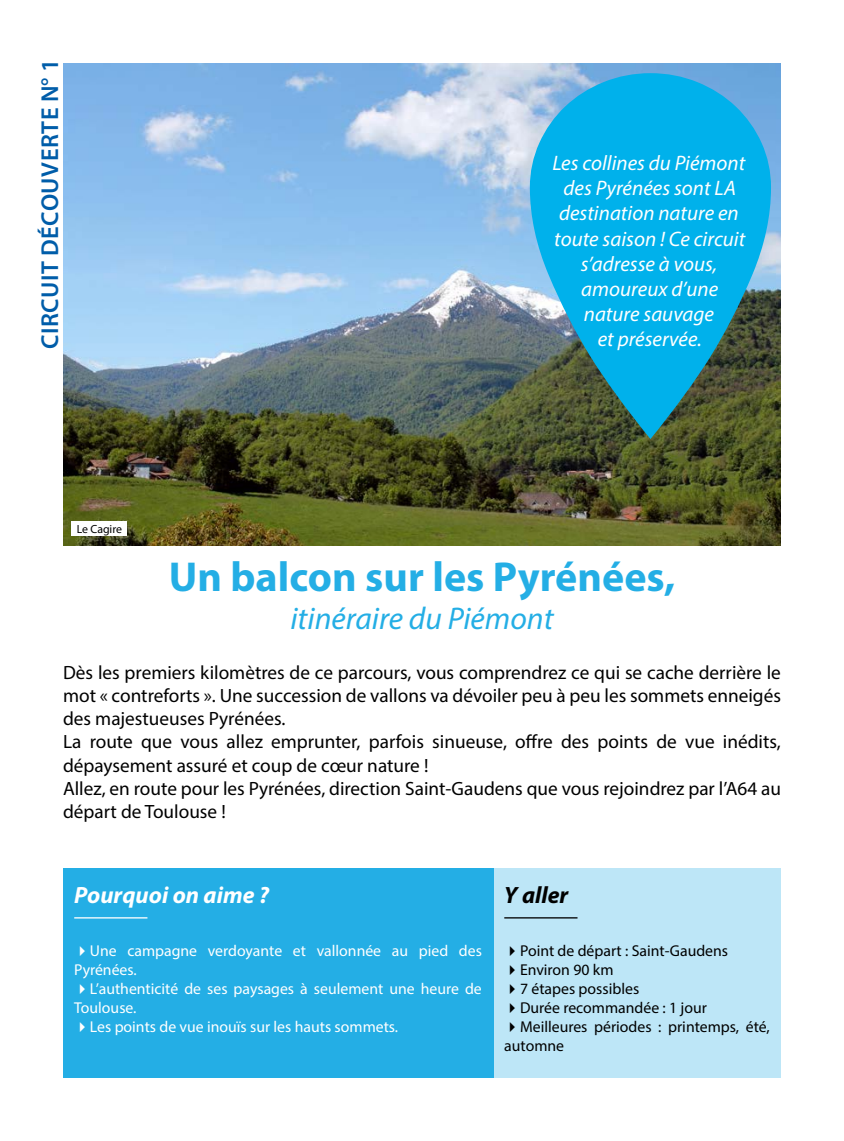
<style>
.page{position:relative;width:844px;height:1141px;background:#fff}
.page>*{position:absolute;margin:0;border:0;box-sizing:border-box;transform-origin:0 0}
.Titre{font:700 42px "Myriad Pro";color:#24aee5}
.Sous-titre{font:italic 31.5px "Myriad Pro";color:#24aee5}
.t1{font:600 24.5px "Myriad Pro";letter-spacing:.02em;color:#005da9}
.t2{font:italic 700 23.62px "Myriad Pro";color:#fff}
.t3{font:italic 700 23.62px "Myriad Pro";color:#000}
.Bulle{font:italic 21px/25.2px "Myriad Pro";color:#fff;text-align:center}
.Texte_page_1{font:19.25px/23.1px "Myriad Pro";color:#000}
.t4{font:15.75px/18.9px "Myriad Pro";color:#fff}
.t5{font:15.75px/18.9px "Myriad Pro";color:#000}
.t6{font:11.9px "Myriad Pro";letter-spacing:-.005em;color:#000}
</style>
<div class="page">
<img style="left:63px;top:63px;width:717px;height:483px">
<div style="left:493px;top:868px;width:287px;height:210px;background:#bde6f7"></div>
<hr style="left:504px;top:917px;width:73px;height:1px;background:#000">
<div style="left:63px;top:868px;width:430px;height:210px;background:#24aee5"></div>
<hr style="left:74px;top:917px;width:73px;height:1px;background:#fff">
<svg style="left:529px;top:73px;width:241px;height:366px;background:#209ec2"></svg>
<div style="left:71px;top:521px;width:56px;height:15px;background:#fff"></div>
<p class="t1" style="left:34px;top:349px;width:291px;rotate:-90deg">CIRCUIT DÉCOUVERTE N° 1</p>
<p class="Bulle" style="left:552px;top:150px;width:194px">Les collines du Piémont des Pyrénées sont LA destination nature en toute saison ! Ce circuit s’adresse à vous, amoureux d’une nature sauvage<br>et préservée.</p>
<p class="t6" style="left:77px;top:521px;width:47px">Le Cagire</p>
<p class="Titre" style="left:169px;top:550px;width:508px">Un balcon sur les Pyrénées,</p>
<p class="Sous-titre" style="left:290px;top:599px;width:264px">itinéraire du Piémont</p>
<p class="Texte_page_1" style="left:63px;top:661px;width:719px;text-align:justify">Dès les premiers kilomètres de ce parcours, vous comprendrez ce qui se cache derrière le mot « contreforts ». Une succession de vallons va dévoiler peu à peu les sommets enneigés des majestueuses Pyrénées.</p>
<p class="Texte_page_1" style="left:63px;top:730px;width:719px">La route que vous allez emprunter, parfois sinueuse, offre des points de vue inédits, dépaysement assuré et coup de cœur nature !</p>
<p class="Texte_page_1" style="left:63px;top:776px;width:719px">Allez, en route pour les Pyrénées, direction Saint-Gaudens que vous rejoindrez par l’A64 au départ de Toulouse !</p>
<p class="t2" style="left:74px;top:879px;width:196px">Pourquoi on aime ?</p>
<p class="t4" style="left:74px;top:941px;width:409px">✔Une campagne verdoyante et vallonnée au pied des<br>Pyrénées.</p>
<p class="t4" style="left:74px;top:979px;width:409px">✔L’authenticité de ses paysages à seulement une heure de<br>Toulouse.</p>
<p class="t4" style="left:74px;top:1017px;width:325px">✔Les points de vue inouïs sur les hauts sommets.</p>
<p class="t3" style="left:504px;top:879px;width:66px">Y aller</p>
<p class="t5" style="left:504px;top:941px;width:225px">✔Point de départ : Saint-Gaudens</p>
<p class="t5" style="left:504px;top:960px;width:111px">✔Environ 90 km</p>
<p class="t5" style="left:504px;top:979px;width:136px">✔7 étapes possibles</p>
<p class="t5" style="left:504px;top:998px;width:204px">✔Durée recommandée : 1 jour</p>
<p class="t5" style="left:504px;top:1017px;width:267px">✔Meilleures périodes : printemps, été, automne</p>
</div>
